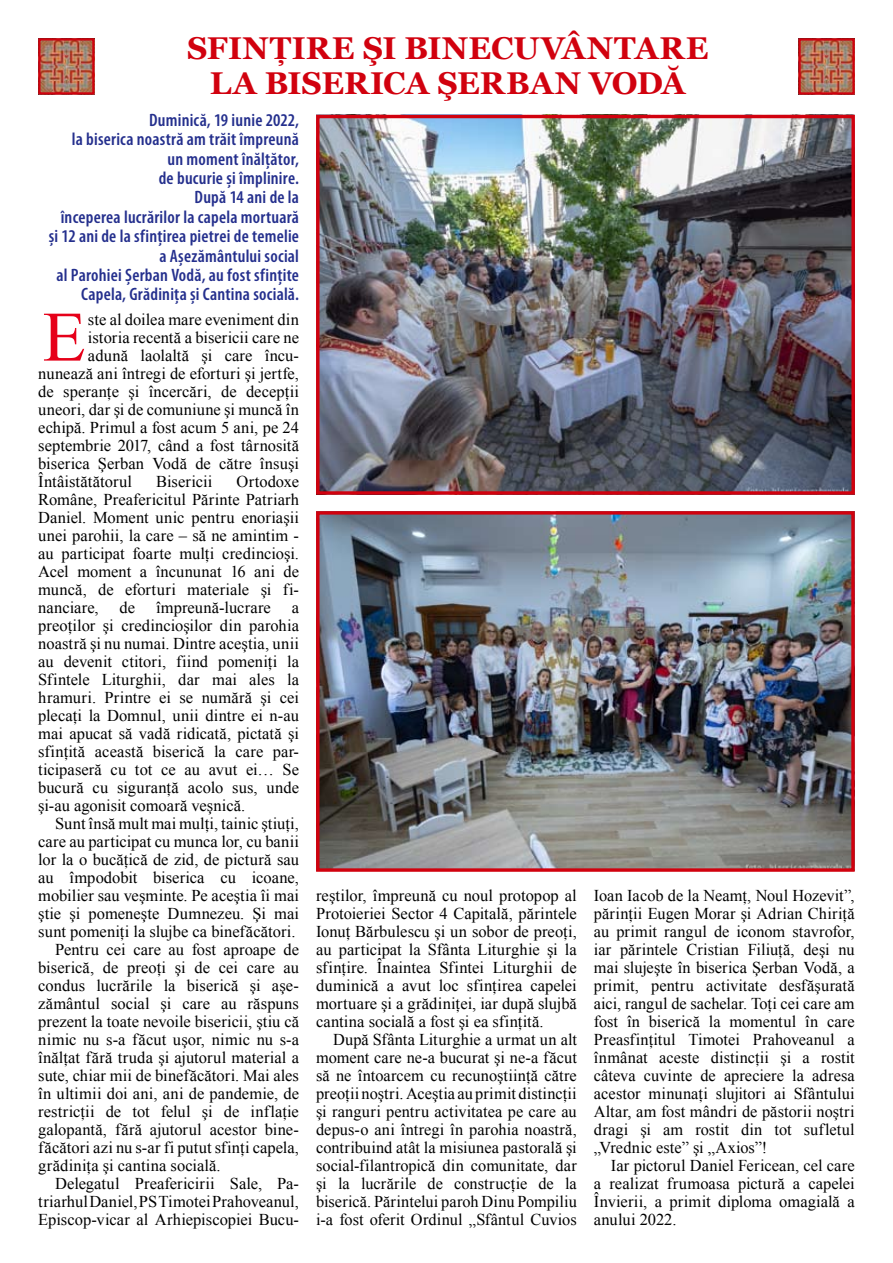
<style>
.page{position:relative;width:893px;height:1263px;background:#fff}
.page>*{position:absolute;margin:0;border:0;box-sizing:border-box;transform-origin:0 0}
.t1{font:70.8px "Times New Roman";color:#e60019}
.t2{font:700 31.5px/34.5px "Georgia";letter-spacing:-.005em;color:#d1010e}
.t3{font:600 condensed 18px/19.4px "Myriad Pro";letter-spacing:.015em;color:#242f8d;text-align:right}
.t4{font:16.5px/18px "Times New Roman";color:#000;text-align:justify}
</style>
<div class="page">
<img style="left:320px;top:515px;width:531px;height:353px">
<div style="left:316px;top:511px;width:539px;height:361px;border:3px solid #d1010e"></div>
<img style="left:41px;top:41px;width:51px;height:51px">
<div style="left:38px;top:38px;width:57px;height:57px;border:2px solid #d1010e"></div>
<img style="left:801px;top:41px;width:51px;height:51px">
<div style="left:798px;top:38px;width:57px;height:57px;border:2px solid #d1010e"></div>
<img style="left:320px;top:119px;width:531px;height:372px">
<div style="left:316px;top:115px;width:539px;height:380px;border:3px solid #d1010e"></div>
<h2 class="t2" style="left:210px;top:31px;width:500px;text-indent:259px">ECUVÂNTARE<br>LA BISERICA ŞERBAN</h2>
<h2 class="t2" style="left:187px;top:31px;width:42px">SFIN</h2>
<h2 class="t2" style="left:270px;top:31px;width:157px">ŢIRE ŞI BIN</h2>
<h2 class="t2" style="left:589px;top:66px;width:98px">VO DĂ</h2>
<p class="t3" style="left:49px;top:110px;width:252px">Duminică, 19 iunie 2022,<br>la biserica noastră am trăit împreună<br>un moment înălțător,<br>de bucurie și împlinire.<br>După 14 ani de la<br>începerea lucrărilor la capela mortuară și 12 ani de la sfințirea pietrei de temelie a Așezământului social<br>al Parohiei Șerban Vodă, au fost sfințite<br>Capela, Grădinița și Cantina socială.</p>
<h1 class="t1" style="left:43px;top:289px;width:45px">E</h1>
<p class="t4" style="left:88px;top:310px;width:213px">ste al doilea mare eveniment din</p>
<p class="t4" style="left:88px;top:328px;width:213px">istoria recentă a bisericii care ne</p>
<p class="t4" style="left:88px;top:346px;width:213px">adună laolaltă şi care încu-</p>
<p class="t4" style="left:38px;top:364px;width:262px">nunează ani întregi de eforturi şi jertfe,</p>
<p class="t4" style="left:38px;top:382px;width:262px">de speranţe şi încercări, de decepţii</p>
<p class="t4" style="left:38px;top:400px;width:262px">uneori, dar şi de comuniune şi muncă în</p>
<p class="t4" style="left:38px;top:418px;width:262px">echipă. Primul a fost acum 5 ani, pe 24</p>
<p class="t4" style="left:38px;top:436px;width:262px">septembrie 2017, când a fost târnosită</p>
<p class="t4" style="left:38px;top:454px;width:262px">biserica Şerban Vodă de către însuşi</p>
<p class="t4" style="left:38px;top:472px;width:95px">Întâistătătorul</p>
<p class="t4" style="left:156px;top:472px;width:58px">Bisericii</p>
<p class="t4" style="left:38px;top:472px;width:262px;text-indent:198px">Ortodoxe Române, Preafericitul Părinte Patriarh Daniel. Moment unic pentru enoriaşii unei parohii, la care – să ne amintim - au participat foarte mulţi credincioşi.<br>Acel moment a încununat 16 ani de muncă, de eforturi materiale şi fi&shy;nanciare,</p>
<p class="t4" style="left:120px;top:598px;width:17px">de</p>
<p class="t4" style="left:156px;top:598px;width:116px">împreună-lucrare</p>
<p class="t4" style="left:38px;top:598px;width:262px;text-indent:253px">a preoţilor şi credincioşilor din parohia noastră şi nu numai. Dintre aceştia, unii au devenit ctitori, fiind pomeniţi la Sfintele Liturghii, dar mai ales la hramuri. Printre ei se numără şi cei plecaţi la Domnul, unii dintre ei n-au mai apucat să vadă ridicată, pictată şi sfinţită această biserică la care par&shy;ticipaseră cu tot ce au avut ei… Se bucură cu siguranţă acolo sus, unde şi‑au agonisit comoară veşnică.</p>
<p class="t4" style="left:55px;top:814px;width:245px">Sunt însă mult mai mulţi, tainic ştiuţi,</p>
<p class="t4" style="left:38px;top:832px;width:262px">care au participat cu munca lor, cu banii</p>
<p class="t4" style="left:38px;top:850px;width:262px">lor la o bucăţică de zid, de pictură sau</p>
<p class="t4" style="left:38px;top:868px;width:262px">au împodobit biserica cu icoane,</p>
<p class="t4" style="left:38px;top:886px;width:262px">mobilier sau veşminte. Pe aceştia îi mai</p>
<p class="t4" style="left:38px;top:904px;width:262px">ştie şi pomeneşte Dumnezeu. Şi mai</p>
<p class="t4" style="left:38px;top:922px;width:259px">sunt pomeniţi la slujbe ca binefăcători.</p>
<p class="t4" style="left:55px;top:940px;width:245px">Pentru cei care au fost aproape de</p>
<p class="t4" style="left:38px;top:958px;width:262px">biserică, de preoţi şi de cei care au</p>
<p class="t4" style="left:38px;top:976px;width:262px">condus lucrările la biserică şi aşe-</p>
<p class="t4" style="left:38px;top:994px;width:262px">zământul social şi care au răspuns</p>
<p class="t4" style="left:38px;top:1012px;width:262px">prezent la toate nevoile bisericii, ştiu că</p>
<p class="t4" style="left:38px;top:1030px;width:262px">nimic nu s-a făcut uşor, nimic nu s-a</p>
<p class="t4" style="left:38px;top:1048px;width:262px">înălţat fără truda şi ajutorul material a</p>
<p class="t4" style="left:38px;top:1066px;width:262px">sute, chiar mii de binefăcători. Mai ales</p>
<p class="t4" style="left:38px;top:1084px;width:262px">în ultimii doi ani, ani de pandemie, de</p>
<p class="t4" style="left:38px;top:1102px;width:262px">restricţii de tot felul şi de inflaţie</p>
<p class="t4" style="left:38px;top:1120px;width:262px">galopantă, fără ajutorul acestor bine-</p>
<p class="t4" style="left:38px;top:1138px;width:262px">făcători azi nu s-ar fi putut sfinţi capela,</p>
<p class="t4" style="left:38px;top:1156px;width:184px">grădiniţa şi cantina socială.</p>
<p class="t4" style="left:55px;top:1174px;width:245px">Delegatul Preafericirii Sale, Pa-</p>
<p class="t4" style="left:38px;top:1192px;width:262px">triarhul Daniel, PS Timotei Prahoveanul,</p>
<p class="t4" style="left:38px;top:1210px;width:262px">Episcop-vicar al Arhiepiscopiei Bucu-</p>
<p class="t4" style="left:316px;top:886px;width:262px">reştilor, împreună cu noul protopop al Protoieriei Sector 4 Capitală, părintele Ionuţ Bărbulescu şi un sobor de preoţi, au participat la Sfânta Liturghie şi la sfinţire. Înaintea Sfintei Liturghii de duminică a avut loc sfinţirea capelei mortuare şi a grădiniţei, iar după slujbă cantina socială a fost şi ea sfinţită.</p>
<p class="t4" style="left:316px;top:1030px;width:262px;text-indent:17px">După Sfânta Liturghie a urmat un alt moment care ne-a bucurat şi ne-a făcut să ne întoarcem cu recunoştiinţă către preoţii noştri. Aceştia au primit distincţii şi ranguri pentru activitatea pe care au depus-o ani întregi în parohia noastră, contribuind atât la misiunea pastorală şi social-filantropică din comunitate, dar şi la lucrările de construcţie de la biserică. Părintelui paroh Dinu Pompiliu i-a fost oferit Ordinul „Sfântul Cuvios</p>
<p class="t4" style="left:594px;top:886px;width:262px">Ioan Iacob de la Neamţ, Noul Hozevit”, părinţii Eugen Morar şi Adrian Chiriţă au primit rangul de iconom stavrofor, iar părintele Cristian Filiuţă, deşi nu mai slujeşte în biserica Şerban Vodă, a primit, pentru activitate desfăşurată aici, rangul de sachelar. Toţi cei care am fost în biserică la momentul în care Preasfinţitul Timotei Prahoveanul a înmânat aceste distincţii şi a rostit câteva cuvinte de apreciere la adresa acestor minunaţi slujitori ai Sfântului Altar, am fost mândri de păstorii noştri dragi şi am rostit din tot sufletul „Vrednic este” şi „Axios”!</p>
<p class="t4" style="left:594px;top:1156px;width:262px;text-indent:17px">Iar pictorul Daniel Fericean, cel care a realizat frumoasa pictură a capelei Învierii, a primit diploma omagială a anului 2022.</p>
</div>
